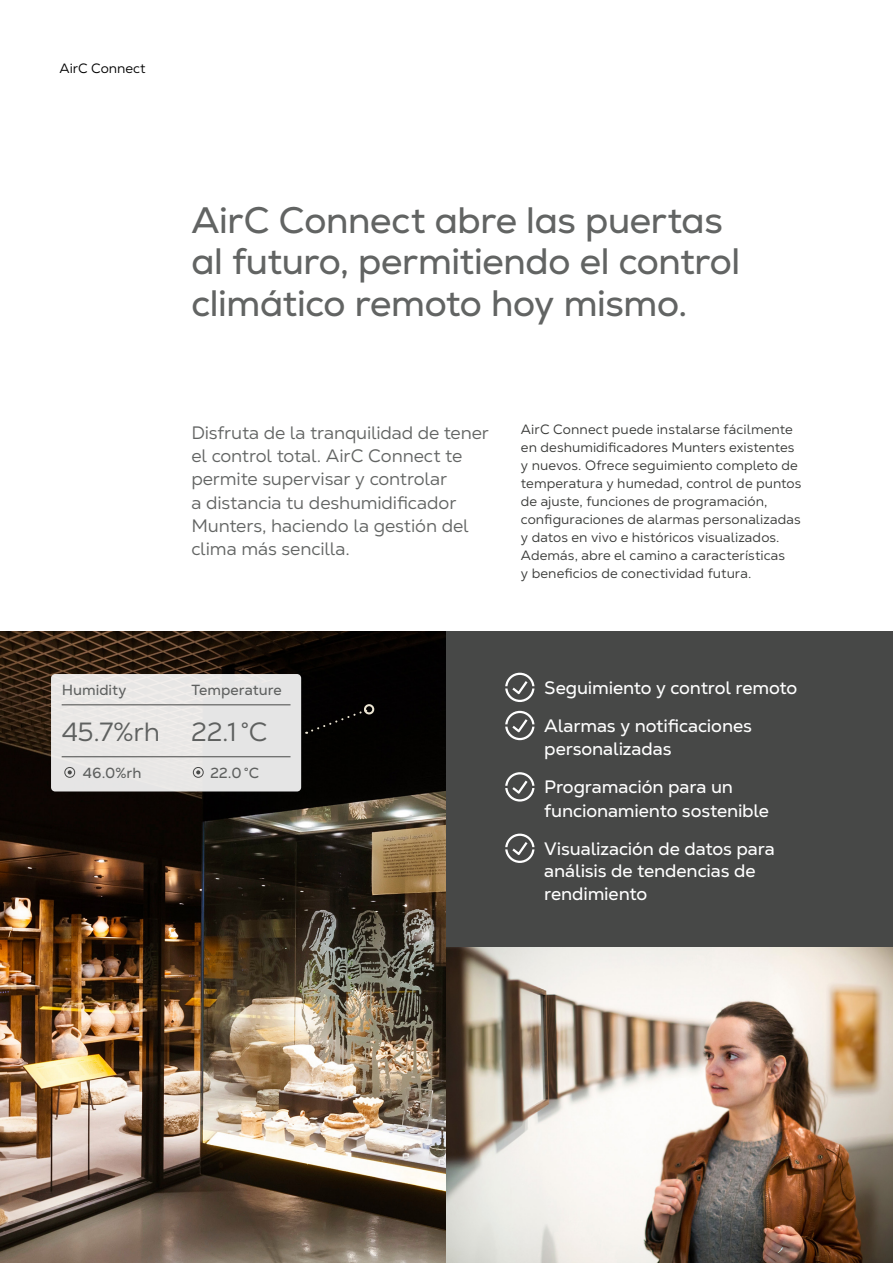
<style>
.page{position:relative;width:893px;height:1263px;background:#fff}
.page>*{position:absolute;margin:0;border:0;box-sizing:border-box;transform-origin:0 0}
.t1{font:36.75px/41.2px "Nexa";letter-spacing:-.01em;color:#626463}
.t2{font:26.25px "Nexa Text";color:#5e605f}
.t3{font:18px/38.1px "Nexa Text";letter-spacing:-.01em;color:#fff}
.t4{font:18px/23.2px "Nexa Text";letter-spacing:-.005em;color:#626463}
.t5{font:14.7px "Nexa Text";color:#5e605f}
.t6{font:13.5px/18px "Nexa Text";letter-spacing:.005em;color:#383937}
.t7{font:13.5px "Nexa Text";color:#000}
</style>
<div class="page">
<img style="left:0;top:631px;width:446px;height:632px">
<div style="left:51px;top:674px;width:250px;height:117px;background:#e7e6e5;border-radius:4px"></div>
<hr style="left:62px;top:704px;width:229px;height:1px;background:#474847">
<hr style="left:62px;top:756px;width:229px;height:1px;background:#474847">
<div style="left:65px;top:767px;width:10px;height:10px;border:1px solid #474847;border-radius:50%"></div>
<div style="left:193px;top:767px;width:10px;height:10px;border:1px solid #474847;border-radius:50%"></div>
<svg style="left:68px;top:770px;width:4px;height:4px"></svg>
<svg style="left:196px;top:770px;width:4px;height:4px"></svg>
<svg style="left:306px;top:709px;width:60px;height:25px"></svg>
<div style="left:364px;top:704px;width:10px;height:10px;border:2px solid #eae3d1;border-radius:50%"></div>
<div style="left:446px;top:631px;width:447px;height:316px;background:#474847"></div>
<img style="left:446px;top:947px;width:447px;height:316px">
<svg style="left:505px;top:673px;width:29px;height:29px"></svg>
<svg style="left:505px;top:711px;width:29px;height:29px"></svg>
<svg style="left:505px;top:772px;width:29px;height:29px"></svg>
<svg style="left:505px;top:833px;width:29px;height:30px"></svg>
<p class="t7" style="left:60px;top:60px;width:88px">AirC Connect</p>
<h1 class="t1" style="left:191px;top:200px;width:550px">AirC Connect abre las puertas al futuro, permitiendo el control climático remoto hoy mismo.</h1>
<h3 class="t4" style="left:191px;top:421px;width:299px">Disfruta de la tranquilidad de tener el control total. AirC Connect te permite supervisar y controlar<br>a distancia tu deshumidificador<br>Munters, haciendo la gestión del clima más sencilla.</h3>
<p class="t6" style="left:521px;top:421px;width:282px">AirC Connect puede instalarse fácilmente en deshumidificadores Munters existentes y nuevos. Ofrece seguimiento completo de temperatura y humedad, control de puntos de ajuste, funciones de programación, configuraciones de alarmas personalizadas y datos en vivo e históricos visualizados.<br>Además, abre el camino a características<br>y beneficios de conectividad futura.</p>
<p class="t5" style="left:62px;top:681px;width:66px">Humidity</p>
<p class="t5" style="left:192px;top:681px;width:91px">Temperature</p>
<h2 class="t2" style="left:62px;top:716px;width:208px">45.7%rh 22.1°C</h2>
<p class="t5" style="left:83px;top:764px;width:60px">46.0%rh</p>
<p class="t5" style="left:210px;top:764px;width:50px">22.0°C</p>
<h3 class="t3" style="left:544px;top:668px;width:255px">Seguimiento y control remoto<br>Alarmas y notificaciones</h3>
<h3 class="t3" style="left:544px;top:730px;width:190px">personalizadas<br>Programación para un</h3>
<h3 class="t3" style="left:544px;top:791px;width:232px">funcionamiento sostenible<br>Visualización de datos para</h3>
<h3 class="t3" style="left:544px;top:860px;width:213px;line-height:22.5px">análisis de tendencias de rendimiento</h3>
</div>
